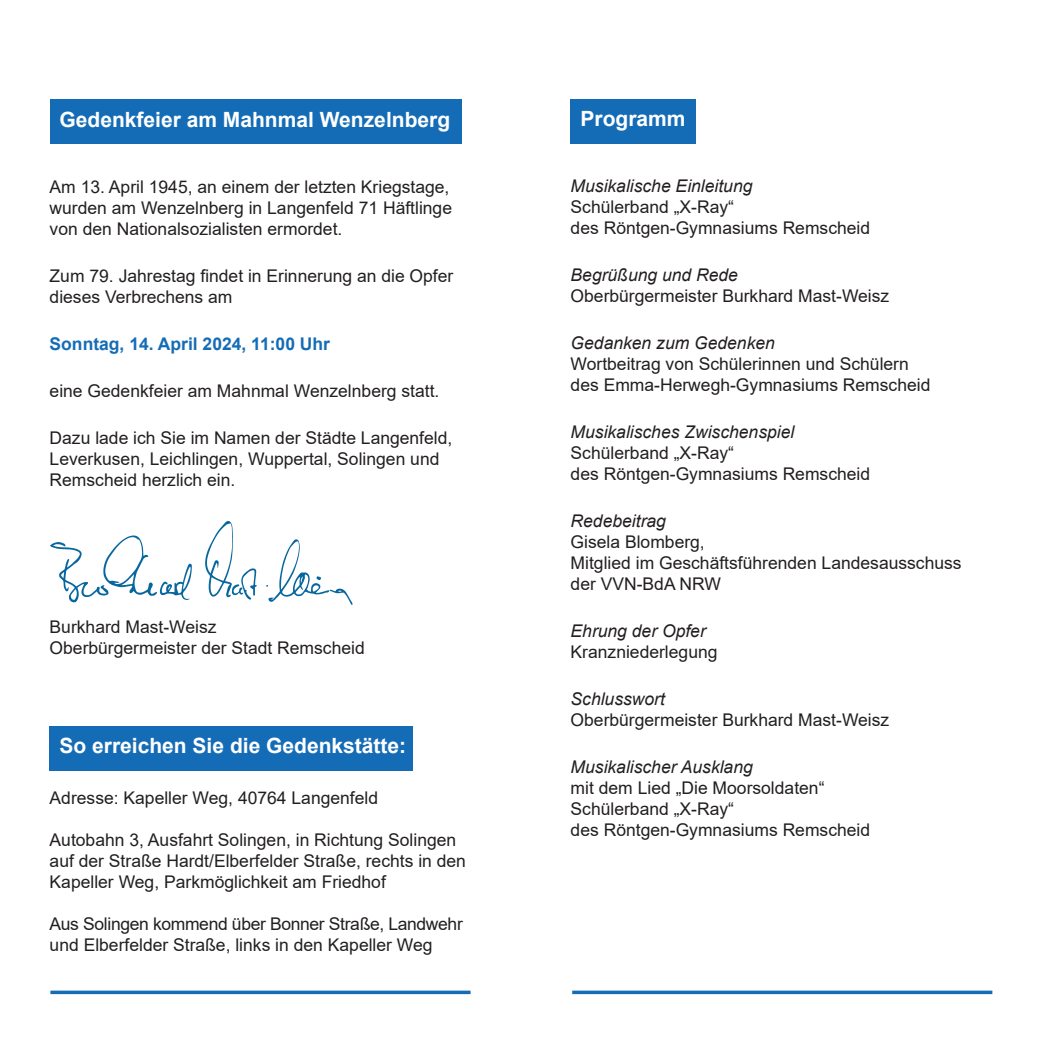
<style>
.page{position:relative;width:1042px;height:1042px;background:#fff}
.page>*{position:absolute;margin:0;border:0;box-sizing:border-box;transform-origin:0 0}
.t1{font:700 21px "Arial";color:#fff}
.t2{font:17.5px/21px "Arial";color:#231f20}
.t3{font:italic 17.5px "Arial";color:#231f20}
.t4{font:17.5px/21px "Arial";letter-spacing:-.02em;color:#231f20}
.t5{font:700 17.5px "Arial";color:#156cb6}
</style>
<div class="page">
<div style="left:50px;top:725px;width:363px;height:45px;background:#156cb6"></div>
<div style="left:50px;top:99px;width:411px;height:44px;background:#156cb6"></div>
<img style="left:50px;top:521px;width:302px;height:83px">
<div style="left:570px;top:99px;width:126px;height:44px;background:#156cb6"></div>
<svg style="left:572px;top:990px;width:420px;height:4px;background:#3983c1"></svg>
<svg style="left:50px;top:990px;width:420px;height:4px;background:#3983c1"></svg>
<p class="t1" style="left:60px;top:105px;width:392px">Gedenkfeier am Mahnmal Wenzelnberg</p>
<p class="t2" style="left:50px;top:176px;width:404px">Am 13. April 1945, an einem der letzten Kriegstage, wurden am Wenzelnberg in Langenfeld 71 Häftlinge von den Nationalsozialisten ermordet.</p>
<p class="t2" style="left:50px;top:265px;width:405px">Zum 79. Jahrestag findet in Erinnerung an die Opfer dieses Verbrechens am</p>
<p class="t5" style="left:50px;top:331px;width:282px">Sonntag, 14. April 2024, 11:00 Uhr</p>
<p class="t2" style="left:50px;top:380px;width:391px">eine Gedenkfeier am Mahnmal Wenzelnberg statt.</p>
<p class="t2" style="left:50px;top:427px;width:404px">Dazu lade ich Sie im Namen der Städte Langenfeld,<br>Leverkusen, Leichlingen, Wuppertal, Solingen und<br>Remscheid herzlich ein.</p>
<p class="t2" style="left:50px;top:616px;width:317px">Burkhard Mast-Weisz<br>Oberbürgermeister der Stadt Remscheid</p>
<p class="t1" style="left:60px;top:731px;width:348px">So erreichen Sie die Gedenkstätte:</p>
<p class="t2" style="left:50px;top:787px;width:330px">Adresse: Kapeller Weg, 40764 Langenfeld</p>
<p class="t2" style="left:50px;top:829px;width:418px">Autobahn 3, Ausfahrt Solingen, in Richtung Solingen auf der Straße Hardt/Elberfelder Straße, rechts in den<br>Kapeller Weg, Parkmöglichkeit am Friedhof</p>
<p class="t4" style="left:50px;top:913px;width:415px">Aus Solingen kommend über Bonner Straße, Landwehr und Elberfelder Straße, links in den Kapeller Weg</p>
<p class="t1" style="left:580px;top:104px;width:107px">Programm</p>
<p class="t3" style="left:570px;top:174px;width:183px">Musikalische Einleitung</p>
<p class="t2" style="left:570px;top:196px;width:301px">Schülerband „X-Ray“<br>des Röntgen-Gymnasiums Remscheid</p>
<p class="t3" style="left:570px;top:263px;width:169px">Begrüßung und Rede</p>
<p class="t2" style="left:570px;top:285px;width:320px">Oberbürgermeister Burkhard Mast-Weisz</p>
<p class="t3" style="left:570px;top:331px;width:206px">Gedanken zum Gedenken</p>
<p class="t2" style="left:570px;top:353px;width:361px">Wortbeitrag von Schülerinnen und Schülern des Emma-Herwegh-Gymnasiums Remscheid</p>
<p class="t3" style="left:570px;top:420px;width:225px">Musikalisches Zwischenspiel</p>
<p class="t2" style="left:570px;top:442px;width:301px">Schülerband „X-Ray“<br>des Röntgen-Gymnasiums Remscheid</p>
<p class="t3" style="left:570px;top:509px;width:97px">Redebeitrag</p>
<p class="t2" style="left:570px;top:531px;width:393px">Gisela Blomberg,<br>Mitglied im Geschäftsführenden Landesausschuss der VVN-BdA NRW</p>
<p class="t3" style="left:570px;top:619px;width:137px">Ehrung der Opfer</p>
<p class="t2" style="left:570px;top:641px;width:148px">Kranzniederlegung</p>
<p class="t3" style="left:570px;top:687px;width:96px">Schlusswort</p>
<p class="t2" style="left:570px;top:709px;width:320px">Oberbürgermeister Burkhard Mast-Weisz</p>
<p class="t3" style="left:570px;top:755px;width:184px">Musikalischer Ausklang</p>
<p class="t2" style="left:570px;top:777px;width:301px">mit dem Lied „Die Moorsoldaten“<br>Schülerband „X-Ray“<br>des Röntgen-Gymnasiums Remscheid</p>
</div>
